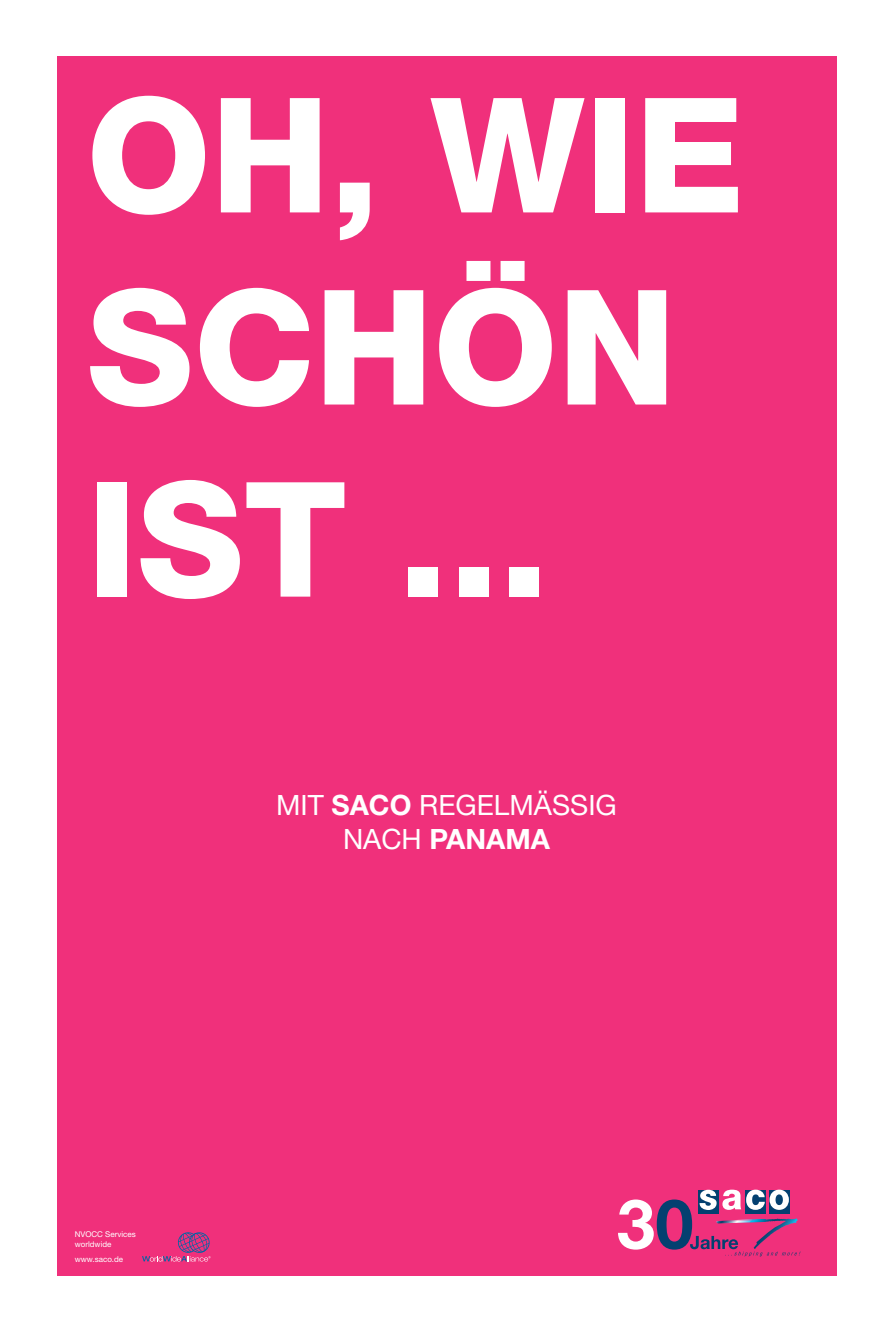
<style>
.page{position:relative;width:893px;height:1333px;background:#fff}
.page>*{position:absolute;margin:0;border:0;box-sizing:border-box;transform-origin:0 0}
.t1{font:800 160px/192px "Helvetica Neue LT Std";color:#fff}
.t2{font:28px/33.6px "Helvetica Neue LT Std";color:#fff;text-align:center}
.t3{font:8px/9.6px "Helvetica Neue LT Std";color:#fff}
.s1{font-weight:700}
</style>
<div class="page">
<div style="left:57px;top:57px;width:779px;height:1219px;background:#f0307b"></div>
<svg style="left:142px;top:1232px;width:69px;height:29px"></svg>
<svg style="left:618px;top:1189px;width:182px;height:67px"></svg>
<h1 class="t1" style="left:86px;top:59px;width:660px">OH, WIE<br>SCHÖN<br>IST ...</h1>
<h2 class="t2" style="left:276px;top:787px;width:342px">MIT <span class="s1">SACO</span> REGELMÄSSIG<br>NACH <span class="s1">PANAMA</span></h2>
<p class="t3" style="left:75px;top:1229px;width:63px">NVOCC Services worldwide</p>
<p class="t3" style="left:75px;top:1253px;width:50px">www.saco.de</p>
</div>
